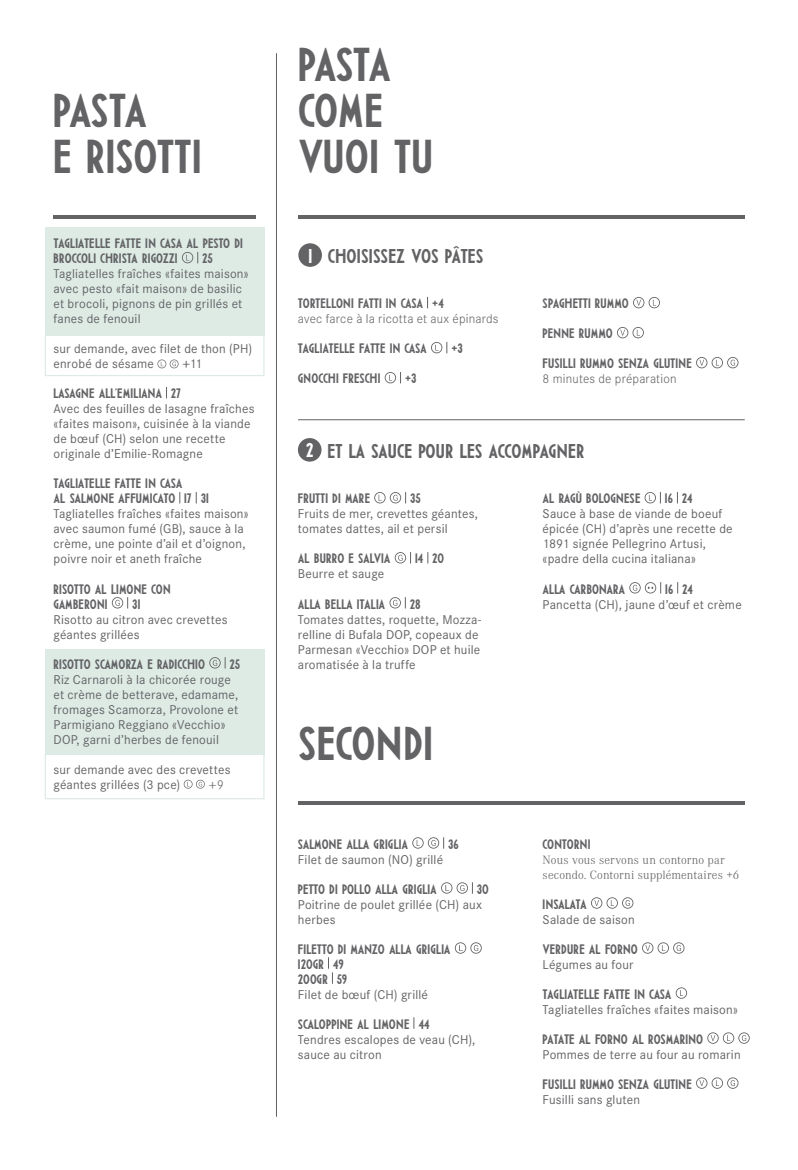
<style>
.page{position:relative;width:798px;height:1170px;background:#fff}
.page>*{position:absolute;margin:0;border:0;box-sizing:border-box;transform-origin:0 0}
.t1{font:47.5px/46.2px "MPI Deco";letter-spacing:-.01em;color:#636366}
.t2{font:20px "MPI Deco";letter-spacing:-.01em;color:#636366}
.t3{font:13.75px/15px "MPI Deco";letter-spacing:-.005em;color:#636366}
.t4{font:13.75px "MPI Deco";letter-spacing:-.025em;color:#636366}
.t5{font:13.75px "MPI Deco";letter-spacing:-.035em;color:#636366}
.t6{font:12.5px/15px "Corporate S";letter-spacing:.015em;color:#636366}
.t7{font:300 12.5px/15px "Corporate A";letter-spacing:.005em;color:#636366}
.t8{font:300 12.5px "Corporate S";letter-spacing:.015em;color:#636366}
.s1{color:#fff}
</style>
<div class="page">
<hr style="left:298px;top:419px;width:446px;height:1px;background:#636366">
<hr style="left:276px;top:53px;width:1px;height:1063px;background:#636366">
<div style="left:45px;top:227px;width:219px;height:109px;background:#deebe5"></div>
<div style="left:45px;top:648px;width:219px;height:106px;background:#deebe5"></div>
<svg style="left:182px;top:252px;width:16px;height:11px"></svg>
<svg style="left:157px;top:359px;width:21px;height:9px"></svg>
<svg style="left:112px;top:597px;width:16px;height:11px"></svg>
<svg style="left:209px;top:657px;width:17px;height:11px"></svg>
<svg style="left:184px;top:779px;width:21px;height:9px"></svg>
<svg style="left:431px;top:342px;width:16px;height:11px"></svg>
<svg style="left:384px;top:372px;width:17px;height:11px"></svg>
<svg style="left:633px;top:297px;width:26px;height:11px"></svg>
<svg style="left:617px;top:327px;width:26px;height:11px"></svg>
<svg style="left:696px;top:357px;width:42px;height:11px"></svg>
<svg style="left:374px;top:492px;width:32px;height:11px"></svg>
<svg style="left:394px;top:552px;width:17px;height:11px"></svg>
<svg style="left:389px;top:597px;width:17px;height:11px"></svg>
<svg style="left:644px;top:492px;width:16px;height:11px"></svg>
<svg style="left:629px;top:582px;width:32px;height:11px"></svg>
<svg style="left:412px;top:837px;width:32px;height:11px"></svg>
<svg style="left:441px;top:882px;width:32px;height:11px"></svg>
<svg style="left:454px;top:942px;width:27px;height:11px"></svg>
<svg style="left:328px;top:957px;width:5px;height:26px"></svg>
<hr style="left:53px;top:215px;width:202px;height:3px;background:#636366">
<hr style="left:298px;top:215px;width:446px;height:3px;background:#636366">
<div style="left:298px;top:243px;width:24px;height:24px;background:#636366;border-radius:50%"></div>
<div style="left:298px;top:438px;width:23px;height:23px;background:#636366;border-radius:50%"></div>
<hr style="left:298px;top:801px;width:446px;height:3px;background:#636366">
<svg style="left:591px;top:897px;width:42px;height:11px"></svg>
<svg style="left:642px;top:942px;width:42px;height:11px"></svg>
<svg style="left:675px;top:987px;width:11px;height:11px"></svg>
<svg style="left:707px;top:1032px;width:42px;height:11px"></svg>
<svg style="left:696px;top:1077px;width:42px;height:11px"></svg>
<h1 class="t1" style="left:53px;top:88px;width:150px">PASTA<br>E RISOTTI</h1>
<p class="t3" style="left:53px;top:236px;width:191px">TAGLIATELLE FATTE IN CASA AL PESTO DI<br>BROCCOLI CHRISTA RIGOZZI</p>
<p class="t3" style="left:202px;top:251px;width:12px">25</p>
<p class="t6" style="left:53px;top:266px;width:196px">Tagliatelles fraîches «faites maison» avec pesto «fait maison» de basilic et brocoli, pignons de pin grillés et fanes de fenouil</p>
<p class="t6" style="left:53px;top:341px;width:200px">sur demande, avec filet de thon (PH) enrobé de sésame</p>
<p class="t6" style="left:182px;top:356px;width:22px">+11</p>
<p class="t3" style="left:53px;top:386px;width:129px">LASAGNE ALL’EMILIANA 27</p>
<p class="t6" style="left:53px;top:401px;width:202px">Avec des feuilles de lasagne fraîches «faites maison», cuisinée à la viande de bœuf (CH) selon une recette originale d’Emilie-Romagne</p>
<p class="t3" style="left:53px;top:476px;width:157px">TAGLIATELLE FATTE IN CASA<br>AL SALMONE AFFUMICATO 17 31</p>
<p class="t6" style="left:53px;top:506px;width:196px">Tagliatelles fraîches «faites maison» avec saumon fumé (GB), sauce à la crème, une pointe d’ail et d’oignon, poivre noir et aneth fraîche</p>
<p class="t3" style="left:53px;top:581px;width:119px">RISOTTO AL LIMONE CON<br>GAMBERONI</p>
<p class="t3" style="left:132px;top:596px;width:10px">31</p>
<p class="t6" style="left:53px;top:611px;width:175px">Risotto au citron avec crevettes géantes grillées</p>
<p class="t3" style="left:53px;top:656px;width:153px">RISOTTO SCAMORZA E RADICCHIO</p>
<p class="t3" style="left:229px;top:656px;width:12px">25</p>
<p class="t6" style="left:53px;top:671px;width:186px">Riz Carnaroli à la chicorée rouge et crème de betterave, edamame, fromages Scamorza, Provolone et<br>Parmigiano Reggiano «Vecchio»<br>DOP, garni d’herbes de fenouil</p>
<p class="t6" style="left:53px;top:761px;width:178px">sur demande avec des crevettes géantes grillées (3 pce)</p>
<p class="t8" style="left:208px;top:777px;width:17px">+9</p>
<h1 class="t1" style="left:298px;top:41px;width:136px">PASTA<br>COME<br>VUOI TU</h1>
<h2 class="t2" style="left:308px;top:245px;width:176px"><span class="s1">1</span> CHOISISSEZ VOS PÂTES</h2>
<p class="t4" style="left:298px;top:295px;width:148px">TORTELLONI FATTI IN CASA +4</p>
<p class="t8" style="left:298px;top:312px;width:202px">avec farce à la ricotta et aux épinards</p>
<p class="t4" style="left:298px;top:340px;width:130px">TAGLIATELLE FATTE IN CASA</p>
<p class="t3" style="left:451px;top:341px;width:13px">+3</p>
<p class="t3" style="left:298px;top:371px;width:84px">GNOCCHI FRESCHI</p>
<p class="t3" style="left:405px;top:371px;width:13px">+3</p>
<p class="t3" style="left:542px;top:288px;width:151px;line-height:30px">SPAGHETTI RUMMO<br>PENNE RUMMO<br>FUSILLI RUMMO SENZA GLUTINE</p>
<p class="t8" style="left:542px;top:372px;width:135px">8 minutes de préparation</p>
<h2 class="t2" style="left:306px;top:440px;width:280px"><span class="s1">2</span> ET LA SAUCE POUR LES ACCOMPAGNER</h2>
<p class="t3" style="left:298px;top:491px;width:74px">FRUTTI DI MARE</p>
<p class="t3" style="left:410px;top:491px;width:12px">35</p>
<p class="t6" style="left:298px;top:506px;width:181px">Fruits de mer, crevettes géantes, tomates dattes, ail et persil</p>
<p class="t3" style="left:298px;top:551px;width:94px">AL BURRO E SALVIA</p>
<p class="t3" style="left:415px;top:551px;width:31px">14 20</p>
<p class="t6" style="left:298px;top:566px;width:88px">Beurre et sauge</p>
<p class="t3" style="left:298px;top:596px;width:89px">ALLA BELLA ITALIA</p>
<p class="t3" style="left:409px;top:596px;width:12px">28</p>
<p class="t6" style="left:298px;top:611px;width:185px">Tomates dattes, roquette, Mozza&shy;relline di Bufala DOP, copeaux de<br>Parmesan «Vecchio» DOP et huile aromatisée à la truffe</p>
<h1 class="t1" style="left:298px;top:720px;width:136px">SECONDI</h1>
<p class="t3" style="left:298px;top:836px;width:112px">SALMONE ALLA GRIGLIA</p>
<p class="t3" style="left:448px;top:836px;width:12px">36</p>
<p class="t6" style="left:298px;top:851px;width:147px">Filet de saumon (NO) grillé</p>
<p class="t3" style="left:298px;top:881px;width:140px">PETTO DI POLLO ALLA GRIGLIA</p>
<p class="t3" style="left:476px;top:881px;width:14px">30</p>
<p class="t6" style="left:298px;top:896px;width:185px">Poitrine de poulet grillée (CH) aux herbes</p>
<p class="t3" style="left:298px;top:941px;width:154px">FILETTO DI MANZO ALLA GRIGLIA<br>120GR 49<br>200GR 59</p>
<p class="t6" style="left:298px;top:986px;width:132px">Filet de bœuf (CH) grillé</p>
<p class="t3" style="left:298px;top:1016px;width:133px">SCALOPPINE AL LIMONE 44</p>
<p class="t6" style="left:298px;top:1031px;width:179px">Tendres escalopes de veau (CH), sauce au citron</p>
<p class="t3" style="left:542px;top:491px;width:99px">AL RAGÙ BOLOGNESE</p>
<p class="t3" style="left:664px;top:491px;width:29px">16 24</p>
<p class="t6" style="left:542px;top:506px;width:191px">Sauce à base de viande de boeuf épicée (CH) d’après une recette de<br>1891 signée Pellegrino Artusi, «padre della cucina italiana»</p>
<p class="t3" style="left:542px;top:581px;width:84px">ALLA CARBONARA</p>
<p class="t3" style="left:664px;top:581px;width:29px">16 24</p>
<p class="t6" style="left:542px;top:596px;width:201px">Pancetta (CH), jaune d’œuf et crème</p>
<p class="t3" style="left:542px;top:836px;width:49px">CONTORNI</p>
<p class="t7" style="left:542px;top:851px;width:198px">Nous vous servons un contorno par secondo. Contorni supplémentaires +6</p>
<p class="t5" style="left:542px;top:895px;width:46px">INSALATA</p>
<p class="t6" style="left:542px;top:911px;width:94px">Salade de saison</p>
<p class="t3" style="left:542px;top:941px;width:97px">VERDURE AL FORNO</p>
<p class="t6" style="left:542px;top:956px;width:92px">Légumes au four</p>
<p class="t4" style="left:542px;top:985px;width:130px">TAGLIATELLE FATTE IN CASA</p>
<p class="t6" style="left:542px;top:1001px;width:196px">Tagliatelles fraîches «faites maison»</p>
<p class="t3" style="left:542px;top:1031px;width:162px">PATATE AL FORNO AL ROSMARINO</p>
<p class="t6" style="left:542px;top:1046px;width:199px">Pommes de terre au four au romarin</p>
<p class="t3" style="left:542px;top:1076px;width:151px">FUSILLI RUMMO SENZA GLUTINE</p>
<p class="t6" style="left:542px;top:1091px;width:99px">Fusilli sans gluten</p>
</div>
